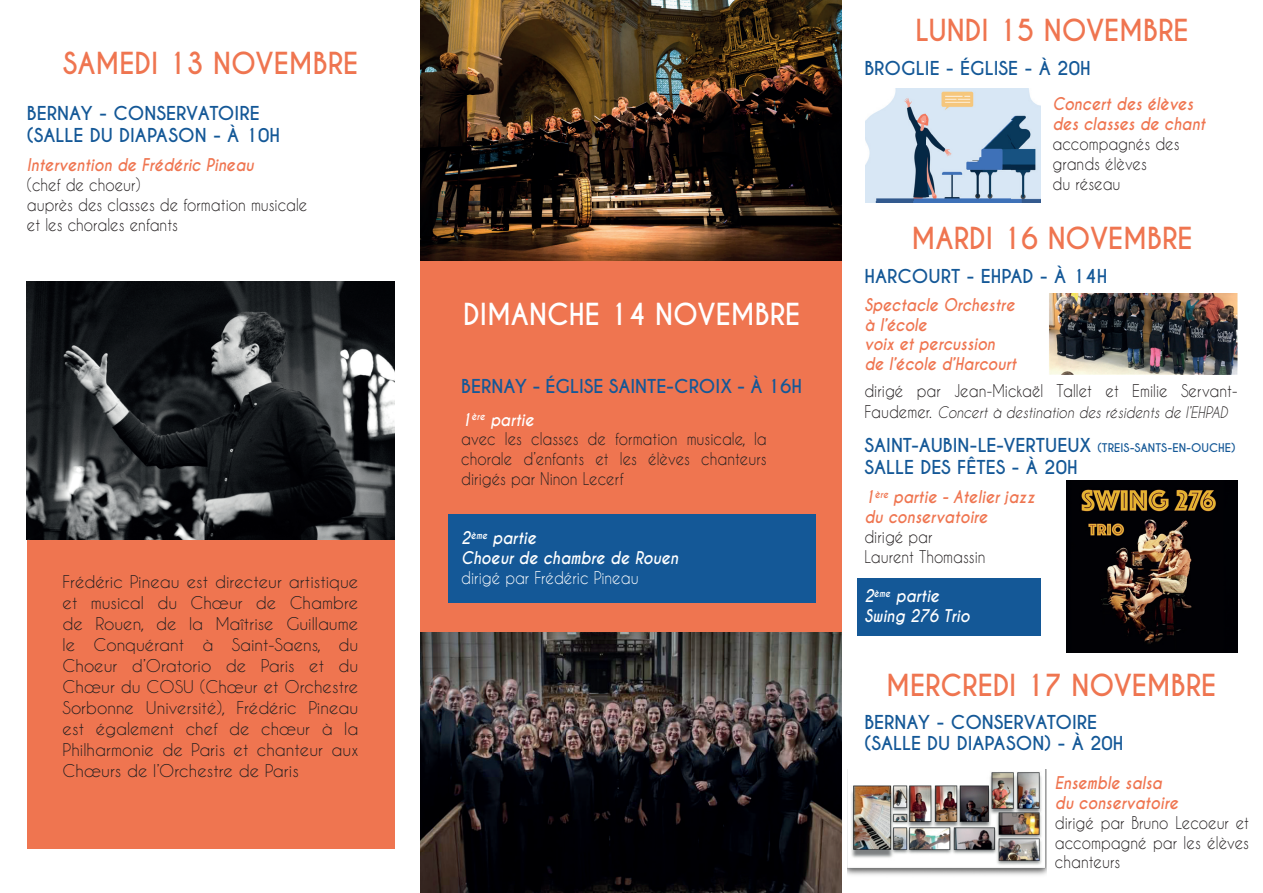
<style>
.page{position:relative;width:1263px;height:893px;background:#fff}
.page>*{position:absolute;margin:0;border:0;box-sizing:border-box;transform-origin:0 0}
.t1{font:700 28.5px "Caviar Dreams";color:#ef7550;scale:.95 1}
.t2{font:700 28.5px "Caviar Dreams";color:#fff;scale:.95 1}
.t3{font:700 18px/21.6px "Caviar Dreams";color:#145897}
.t4{font:16.5px/19.8px "Caviar Dreams";color:#231f20;scale:.9 1}
.t5{font:16.5px/21px "Caviar Dreams";color:#231f20;text-align:justify}
.t6{font:italic 700 16.5px/19.8px "Caviar Dreams";color:#ef7550;scale:.9 1}
.t7{font:italic 700 16.5px/19.8px "Caviar Dreams";color:#fff;scale:.9 1}
.t8{font:16.5px "Caviar Dreams";color:#fff;scale:.9 1}
.t9{font:italic 15px "Caviar Dreams";color:#231f20;scale:.9 1}
.s1{font-weight:700;font-style:italic;color:#fff}
.s2{font-style:normal;font-size:16.5px}
.s3{font-size:11.25px}
</style>
<div class="page">
<div style="left:857px;top:578px;width:184px;height:58px;background:#145897"></div>
<div style="left:27px;top:281px;width:367px;height:568px;background:#ef7550"></div>
<div style="left:421px;top:0;width:421px;height:893px;background:#ef7550"></div>
<img style="left:27px;top:281px;width:367px;height:259px">
<img style="left:421px;top:0;width:421px;height:260px">
<img style="left:421px;top:633px;width:421px;height:260px">
<img style="left:865px;top:89px;width:176px;height:114px">
<img style="left:1049px;top:294px;width:189px;height:80px">
<img style="left:1066px;top:481px;width:172px;height:171px">
<div style="left:449px;top:514px;width:367px;height:89px;background:#145897"></div>
<img style="left:847px;top:770px;width:199px;height:105px">
<h1 class="t1" style="left:63px;top:46px;width:312px">SAMEDI 13 NOVEMBRE</h1>
<p class="t3" style="left:27px;top:103px;width:255px">BERNAY - CONSERVATOIRE (SALLE DU DIAPASON - À 10H</p>
<p class="t6" style="left:27px;top:156px;width:254px">Intervention de Frédéric Pineau</p>
<p class="t4" style="left:27px;top:174px;width:313px">(chef de choeur)<br>auprès des classes de formation musicale et les chorales enfants</p>
<p class="t5" style="left:63px;top:571px;width:297px">Frédéric Pineau est directeur artistique et musical du Chœur de Chambre de Rouen, de la Maîtrise Guillaume le Conquérant à Saint-Saens, du Choeur d’Oratorio de Paris et du Chœur du COSU (Chœur et Orchestre Sorbonne Université), Frédéric Pineau est également chef de chœur à la Philharmonie de Paris et chanteur aux Chœurs de l’Orchestre de Paris</p>
<h1 class="t2" style="left:463px;top:297px;width:356px">DIMANCHE 14 NOVEMBRE</h1>
<p class="t3" style="left:461px;top:376px;width:342px">BERNAY - ÉGLISE SAINTE-CROIX - À 16H</p>
<p class="t4" style="left:461px;top:409px;width:341px"><span class="s1">1</span><sup>ère</sup> <span class="s1">partie<br></span>avec les classes de formation musicale, la chorale d’enfants et les élèves chanteurs dirigés par Ninon Lecerf</p>
<p class="t7" style="left:461px;top:529px;width:243px">2<sup>ème</sup> partie<br>Choeur de chambre de Rouen</p>
<p class="t8" style="left:461px;top:568px;width:199px">dirigé par Frédéric Pineau</p>
<h1 class="t1" style="left:916px;top:13px;width:289px">LUNDI 15 NOVEMBRE</h1>
<p class="t3" style="left:864px;top:58px;width:228px">BROGLIE - ÉGLISE - À 20H</p>
<p class="t6" style="left:1052px;top:95px;width:171px">Concert des élèves des classes de chant</p>
<p class="t4" style="left:1052px;top:133px;width:143px">accompagnés des grands élèves<br>du réseau</p>
<h1 class="t1" style="left:911px;top:221px;width:297px">MARDI 16 NOVEMBRE</h1>
<p class="t3" style="left:864px;top:266px;width:244px">HARCOURT - EHPAD - À 14H</p>
<p class="t6" style="left:864px;top:295px;width:170px">Spectacle Orchestre à l’école<br>voix et percussion de l’école d’Harcourt</p>
<p class="t4" style="left:864px;top:380px;width:416px">dirigé par Jean-Mickaël Tallet et Emilie Servant-</p>
<p class="t9" style="left:864px;top:404px;width:405px"><span class="s2">Faudemer.</span> Concert à destination des résidents de l’EHPAD</p>
<p class="t3" style="left:864px;top:435px;width:373px">SAINT-AUBIN-LE-VERTUEUX <span class="s3">(TREIS-SANTS-EN-OUCHE)<br></span>SALLE DES FÊTES - À 20H</p>
<p class="t6" style="left:864px;top:488px;width:191px">1<sup>ère</sup> partie - Atelier jazz du conservatoire</p>
<p class="t4" style="left:864px;top:526px;width:136px">dirigé par<br>Laurent Thomassin</p>
<p class="t7" style="left:864px;top:587px;width:119px">2<sup>ème</sup> partie<br>Swing 276 Trio</p>
<h1 class="t1" style="left:886px;top:668px;width:349px">MERCREDI 17 NOVEMBRE</h1>
<p class="t3" style="left:864px;top:712px;width:261px">BERNAY - CONSERVATOIRE (SALLE DU DIAPASON) - À 20H</p>
<p class="t6" style="left:1055px;top:773px;width:139px">Ensemble salsa du conservatoire</p>
<p class="t4" style="left:1055px;top:812px;width:217px;text-align:justify">dirigé par Bruno Lecoeur et accompagné par les élèves chanteurs</p>
</div>
